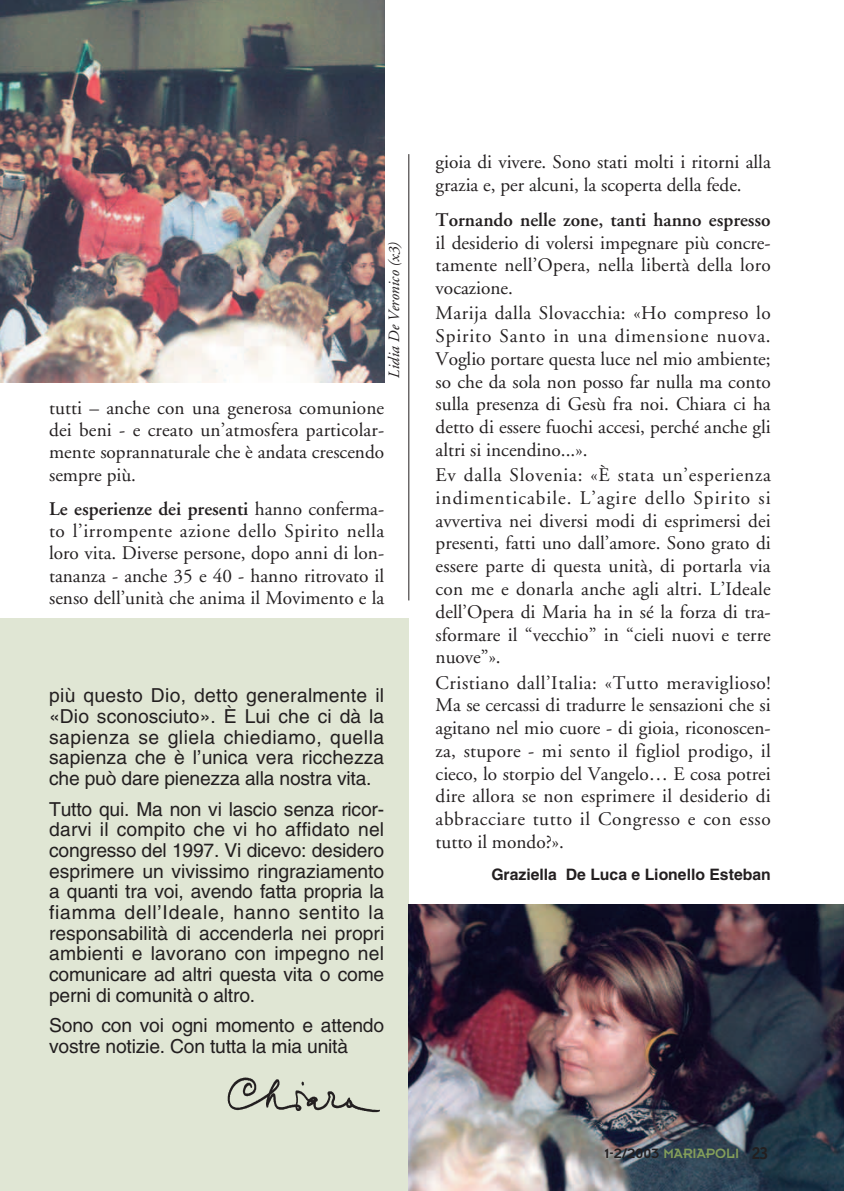
<style>
.page{position:relative;width:844px;height:1191px;background:#fff}
.page>*{position:absolute;margin:0;border:0;box-sizing:border-box;transform-origin:0 0}
.t1{font:19.25px/22.8px "Adobe Garamond";color:#231f20;text-align:justify}
.t2{font:19.25px/20.7px "Helvetica";letter-spacing:-.01em;color:#231f20;text-align:justify}
.t3{font:600 19.25px "Adobe Garamond";color:#231f20}
.t4{font:700 15.75px "Helvetica";color:#231f20}
.t5{font:italic 15.75px "Adobe Garamond";color:#231f20}
.t6{font:14.88px "Insignia";color:#839e5a}
.s1{font-weight:600}
.s2{color:#231f20}
.s3{font-family:"Officina Sans";font-weight:700;font-size:17.5px;color:#231f20}
</style>
<div class="page">
<div style="left:0;top:619px;width:408px;height:572px;background:#e0e6d4"></div>
<hr style="left:408px;top:154px;width:1px;height:446px;background:#231f20">
<img style="left:0;top:0;width:384px;height:382px">
<img style="left:408px;top:904px;width:435px;height:287px">
<img style="left:227px;top:1077px;width:153px;height:36px">
<p class="t5" style="left:388px;top:379px;width:138px;rotate:-90deg">Lidia De Veronico (x3)</p>
<p class="t1" style="left:49px;top:399px;width:336px;line-height:22.1px">tutti – anche con una generosa comunione dei beni - e creato un’atmosfera particolar&shy;mente soprannaturale che è andata crescendo sempre più.</p>
<p class="t1" style="left:49px;top:500px;width:336px;line-height:22.1px"><span class="s1">Le esperienze dei presenti</span> hanno conferma&shy;to l’irrompente azione dello Spirito nella loro vita. Diverse persone, dopo anni di lon&shy;tananza - anche 35 e 40 - hanno ritrovato il senso dell’unità che anima il Movimento e la</p>
<p class="t2" style="left:49px;top:687px;width:336px">più questo Dio, detto generalmente il «Dio sconosciuto». È Lui che ci dà la sapienza se gliela chiediamo, quella sapienza che è l’unica vera ricchezza che può dare pienezza alla nostra vita.</p>
<p class="t2" style="left:49px;top:800px;width:336px">Tutto qui. Ma non vi lascio senza ricor&shy;darvi il compito che vi ho affidato nel congresso del 1997. Vi dicevo: desidero esprimere un vivissimo ringraziamento a quanti tra voi, avendo fatta propria la fiamma dell’Ideale, hanno sentito la responsabilità di accenderla nei propri ambienti e lavorano con impegno nel comunicare ad altri questa vita o come perni di comunità o altro.</p>
<p class="t2" style="left:49px;top:1017px;width:336px">Sono con voi ogni momento e attendo vostre notizie. Con tutta la mia unità</p>
<p class="t1" style="left:435px;top:152px;width:336px">gioia di vivere. Sono stati molti i ritorni alla grazia e, per alcuni, la scoperta della fede.</p>
<p class="t3" style="left:435px;top:212px;width:336px">Tornando nelle zone, tanti hanno espresso</p>
<p class="t1" style="left:435px;top:233px;width:336px">il desiderio di volersi impegnare più concre&shy;tamente nell’Opera, nella libertà della loro vocazione.</p>
<p class="t1" style="left:435px;top:304px;width:336px">Marija dalla Slovacchia: «Ho compreso lo Spirito Santo in una dimensione nuova.<br>Voglio portare questa luce nel mio ambiente; so che da sola non posso far nulla ma conto sulla presenza di Gesù fra noi. Chiara ci ha detto di essere fuochi accesi, perché anche gli altri si incendino...».</p>
<p class="t1" style="left:435px;top:465px;width:336px">Ev dalla Slovenia: «È stata un’esperienza indimenticabile. L’agire dello Spirito si avvertiva nei diversi modi di esprimersi dei presenti, fatti uno dall’amore. Sono grato di essere parte di questa unità, di portarla via con me e donarla anche agli altri. L’Ideale dell’Opera di Maria ha in sé la forza di tra&shy;sformare il “vecchio” in “cieli nuovi e terre nuove”».</p>
<p class="t1" style="left:435px;top:673px;width:336px">Cristiano dall’Italia: «Tutto meraviglioso!<br>Ma se cercassi di tradurre le sensazioni che si agitano nel mio cuore - di gioia, riconoscen&shy;za, stupore - mi sento il figliol prodigo, il cieco, lo storpio del Vangelo… E cosa potrei dire allora se non esprimere il desiderio di abbracciare tutto il Congresso e con esso tutto il mondo?».</p>
<p class="t4" style="left:491px;top:869px;width:281px">Graziella De Luca e Lionello Esteban</p>
<p class="t6" style="left:604px;top:1147px;width:165px"><span class="s2">1-2/2003</span> MARIAPOLI <span class="s3">23</span></p>
</div>
